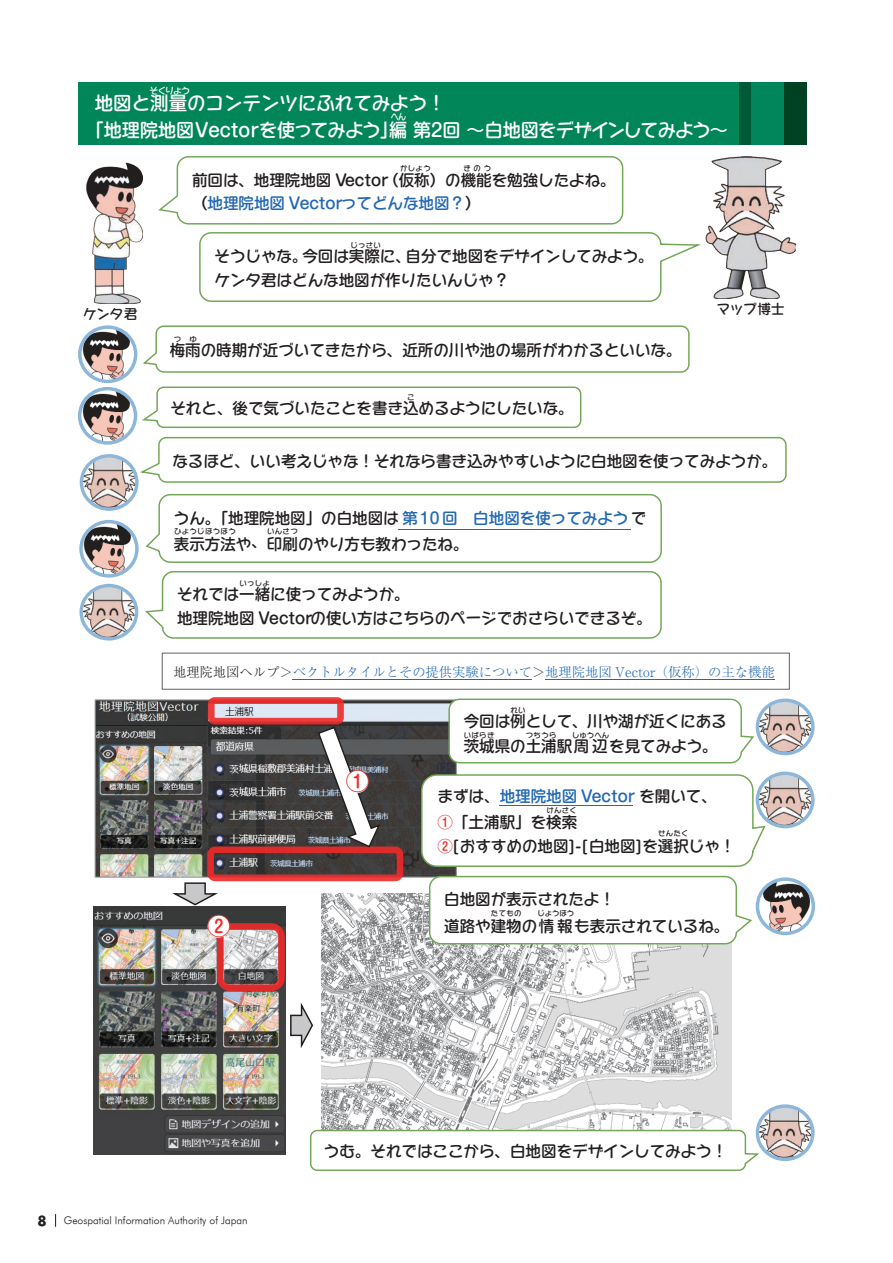
<style>
.page{position:relative;width:893px;height:1263px;background:#fff}
.page>*{position:absolute;margin:0;border:0;box-sizing:border-box;transform-origin:0 0}
.t1{font:500 23.7px "Shin M Go Pr 6 N";color:#ee2a29}
.t2{font:500 18.45px/26.5px "Capie N Std";color:#fff}
.t3{font:500 15.45px/23.5px "Capie N Std";color:#231f20}
.t4{font:500 15.45px "Shin M Go Pr 6 N";color:#231f20}
.t5{font:13.5px "Futura Koyu";color:#231f20}
.t6{font:300 13.35px "Ryumin Pr 6 N";color:#2268b3}
.t7{font:500 13.35px "Capie N Std";color:#231f20}
.t8{font:italic 10.5px "Futura";color:#231f20}
.t9{font:500 8.85px "Capie N Std";letter-spacing:-.1em;color:#fff}
.t10{font:500 8.85px "Capie N Std";letter-spacing:-.1em;color:#fff;scale:.9 1}
.t11{font:500 7.35px "Capie N Std";letter-spacing:.05em;color:#231f20}
.s1{font-family:"Shin M Go Pr 6 N"}
.s2{font-family:"Shin M Go Pr 6 N";color:#2268b3}
.s3{color:#2268b3}
.s4{color:#231f20}
.s5{font-family:"Capie N Std"}
.s6{font-family:"Shin M Go Pr 6 N";color:#ee2a29}
.s7{color:#ee2a29}
</style>
<div class="page">
<div style="left:78px;top:82px;width:729px;height:63px;background:#008659"></div>
<div style="left:740px;top:82px;width:11px;height:63px;background:#005938"></div>
<div style="left:784px;top:82px;width:23px;height:63px;background:#004124"></div>
<img style="left:321px;top:894px;width:411px;height:210px">
<img style="left:97px;top:701px;width:358px;height:175px">
<div style="left:207px;top:846px;width:196px;height:35px;border:7px solid #ee2a29;border-radius:5px"></div>
<div style="left:208px;top:697px;width:136px;height:27px;border:7px solid #ee2a29;border-radius:3px"></div>
<svg style="left:317px;top:726px;width:65px;height:122px"></svg>
<img style="left:335px;top:755px;width:43px;height:39px">
<img style="left:87px;top:163px;width:56px;height:140px">
<img style="left:705px;top:156px;width:91px;height:142px">
<svg style="left:199px;top:232px;width:502px;height:70px"></svg>
<div style="left:162px;top:653px;width:627px;height:36px;border:1px solid #636366"></div>
<hr style="left:293px;top:679px;width:239px;height:1px;background:#2268b3">
<hr style="left:545px;top:679px;width:230px;height:1px;background:#2268b3">
<svg style="left:158px;top:156px;width:466px;height:69px"></svg>
<svg style="left:78px;top:325px;width:709px;height:316px"></svg>
<svg style="left:173px;top:882px;width:45px;height:24px"></svg>
<img style="left:93px;top:907px;width:193px;height:247px">
<div style="left:217px;top:923px;width:68px;height:68px;border:7px solid #ee2a29;border-radius:10px"></div>
<img style="left:196px;top:900px;width:43px;height:38px">
<svg style="left:290px;top:1002px;width:24px;height:45px"></svg>
<svg style="left:420px;top:771px;width:395px;height:97px"></svg>
<svg style="left:428px;top:875px;width:387px;height:70px"></svg>
<svg style="left:448px;top:698px;width:367px;height:66px"></svg>
<svg style="left:310px;top:1104px;width:505px;height:67px"></svg>
<hr style="left:500px;top:806px;width:133px;height:1px;background:#2268b3">
<svg style="left:55px;top:1214px;width:1px;height:13px"></svg>
<p class="t9" style="left:149px;top:84px;width:42px">そくりょう</p>
<p class="t2" style="left:86px;top:88px;width:644px;text-indent:9px"><span class="s1">地図</span>と<span class="s1">測量</span>のコンテンツにふれてみよう！<br>「<span class="s1">地理院地図</span>Vectorを<span class="s1">使</span>ってみよう」<span class="s1">編第</span>2<span class="s1">回</span> ～<span class="s1">白地図</span>をデザインしてみよう～</p>
<p class="t10" style="left:391px;top:110px;width:19px">へん</p>
<p class="t11" style="left:400px;top:163px;width:32px">かしょう</p>
<p class="t11" style="left:463px;top:163px;width:29px">きのう</p>
<p class="t3" style="left:192px;top:166px;width:425px"><span class="s1">前回</span>は、<span class="s1">地理院地図</span> Vector（<span class="s1">仮称</span>）の<span class="s1">機能</span>を<span class="s1">勉強</span>したよね。（<span class="s2">地理院地図</span> <span class="s3">Vectorってどんな</span><span class="s2">地図</span><span class="s3">？</span>）</p>
<p class="t7" style="left:83px;top:304px;width:56px">ケンタ<span class="s1">君</span></p>
<p class="t11" style="left:350px;top:239px;width:32px">じっさい</p>
<p class="t3" style="left:215px;top:243px;width:441px">そうじゃな。<span class="s1">今回</span>は<span class="s1">実際</span>に、<span class="s1">自分</span>で<span class="s1">地図</span>をデザインしてみよう。ケンタ<span class="s1">君</span>はどんな<span class="s1">地図</span>が<span class="s1">作</span>りたいんじゃ？</p>
<p class="t11" style="left:174px;top:333px;width:24px">つ ゆ</p>
<p class="t3" style="left:170px;top:337px;width:513px"><span class="s1">梅雨</span>の<span class="s1">時期</span>が<span class="s1">近</span>づいてきたから、<span class="s1">近所</span>の<span class="s1">川</span>や<span class="s1">池</span>の<span class="s1">場所</span>がわかるといいな。</p>
<p class="t7" style="left:717px;top:299px;width:69px">マップ<span class="s1">博士</span></p>
<p class="t11" style="left:407px;top:392px;width:9px">こ</p>
<p class="t3" style="left:170px;top:395px;width:405px">それと、<span class="s1">後</span>で<span class="s1">気</span>づいたことを<span class="s1">書</span>き<span class="s1">込</span>めるようにしたいな。</p>
<p class="t3" style="left:172px;top:448px;width:606px">なるほど、いい<span class="s1">考</span>えじゃな！それなら<span class="s1">書</span>き<span class="s1">込</span>みやすいように<span class="s1">白地図</span>を<span class="s1">使</span>ってみようか。</p>
<p class="t3" style="left:174px;top:503px;width:474px;line-height:26.1px">うん。「<span class="s1">地理院地図</span>」の<span class="s1">白地図</span>は<span class="s2">第</span><span class="s3">10</span> <span class="s2">回 白地図</span><span class="s3">を</span><span class="s2">使</span><span class="s3">ってみよう</span>で<span class="s1">表示方法</span>や、<span class="s1">印刷</span>のやり<span class="s1">方</span>も<span class="s1">教</span>わったね。</p>
<p class="t3" style="left:177px;top:581px;width:476px">それでは<span class="s1">一緒</span>に<span class="s1">使</span>ってみようか。<br><span class="s1">地理院地図</span> Vectorの<span class="s1">使</span>い<span class="s1">方</span>はこちらのページでおさらいできるぞ。</p>
<p class="t11" style="left:174px;top:526px;width:63px">ひょうじほうほう</p>
<p class="t11" style="left:267px;top:526px;width:32px">いんさつ</p>
<p class="t11" style="left:239px;top:577px;width:32px">いっしょ</p>
<p class="t6" style="left:173px;top:661px;width:603px"><span class="s4">地理院地図ヘルプ＞</span>ベクトルタイルとその提供実験について<span class="s4">＞</span>地理院地図 Vector（仮称）の主な機能</p>
<h1 class="t1" style="left:207px;top:907px;width:25px">②</h1>
<h1 class="t1" style="left:346px;top:762px;width:25px">①</h1>
<p class="t11" style="left:510px;top:704px;width:17px">れい</p>
<p class="t3" style="left:464px;top:708px;width:265px"><span class="s1">今回</span>は<span class="s1">例</span>として、<span class="s1">川</span>や<span class="s1">湖</span>が<span class="s1">近</span>くにある</p>
<p class="t11" style="left:464px;top:729px;width:32px">いばらき</p>
<p class="t11" style="left:526px;top:729px;width:32px">つちうら</p>
<p class="t11" style="left:572px;top:729px;width:38px">しゅうへん</p>
<p class="t4" style="left:464px;top:734px;width:256px">茨城県<span class="s5">の</span>土浦駅周辺<span class="s5">を</span>見<span class="s5">てみよう。</span></p>
<p class="t3" style="left:438px;top:783px;width:281px">まずは、<span class="s2">地理院地図</span> <span class="s3">Vector</span> を<span class="s1">開</span>いて、</p>
<p class="t11" style="left:546px;top:805px;width:32px">けんさく</p>
<p class="t3" style="left:438px;top:832px;width:299px"><span class="s6">②</span>[おすすめの<span class="s1">地図</span>]-[<span class="s1">白地図</span>]を<span class="s1">選択</span>じゃ！</p>
<p class="t4" style="left:438px;top:810px;width:141px"><span class="s7">①</span><span class="s5">「</span>土浦駅<span class="s5">」を</span>検索</p>
<p class="t11" style="left:658px;top:828px;width:32px">せんたく</p>
<p class="t3" style="left:444px;top:886px;width:172px"><span class="s1">白地図</span>が<span class="s1">表示</span>されたよ！</p>
<p class="t11" style="left:491px;top:907px;width:32px">たてもの</p>
<p class="t11" style="left:537px;top:907px;width:38px">じょうほう</p>
<p class="t3" style="left:444px;top:912px;width:287px"><span class="s1">道路</span>や<span class="s1">建物</span>の<span class="s1">情報</span>も<span class="s1">表示</span>されているね。</p>
<p class="t3" style="left:324px;top:1138px;width:405px">うむ。それではここから、<span class="s1">白地図</span>をデザインしてみよう！</p>
<p class="t5" style="left:38px;top:1211px;width:11px">8</p>
<p class="t8" style="left:64px;top:1214px;width:185px">Geospatial Information Authority of Japan</p>
</div>
